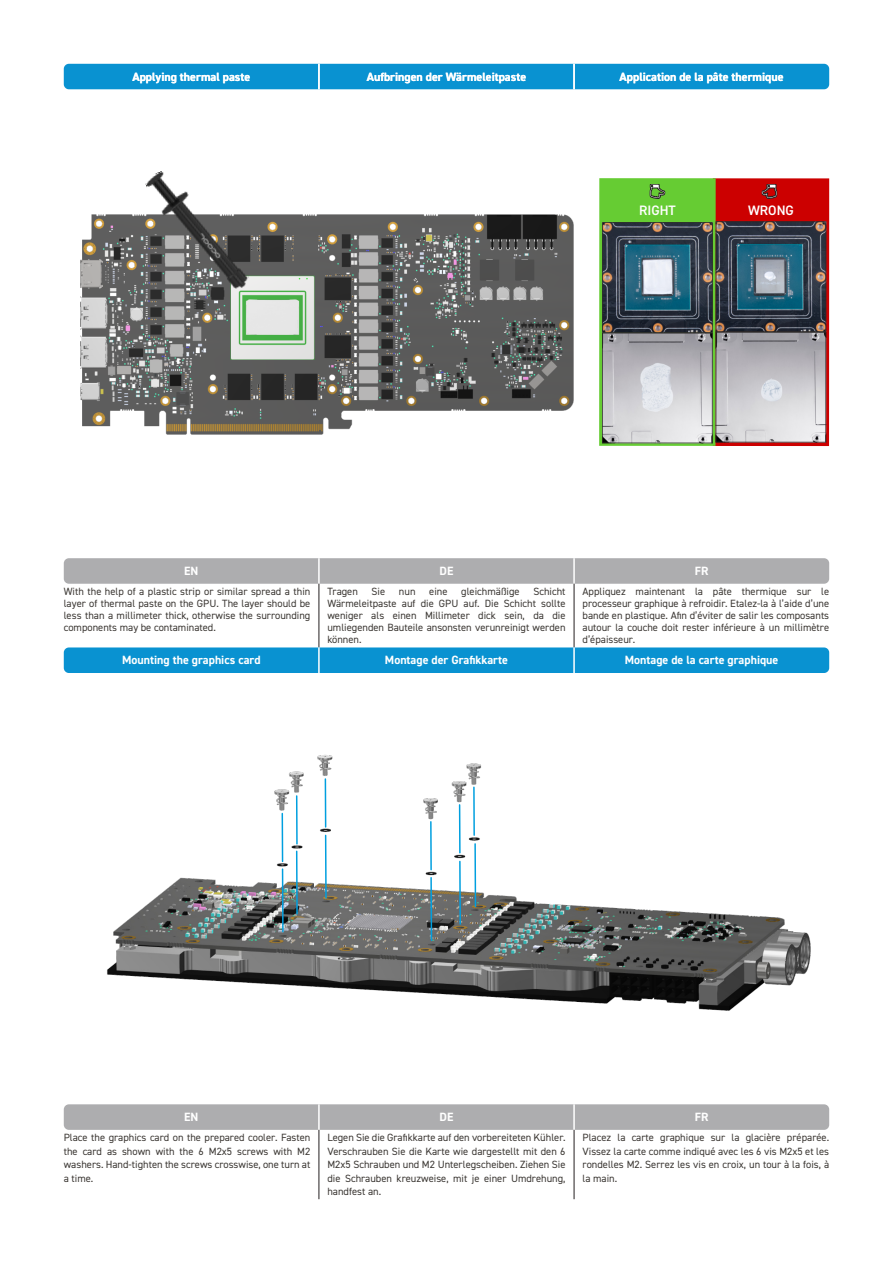
<style>
.page{position:relative;width:893px;height:1263px;background:#fff}
.page>*{position:absolute;margin:0;border:0;box-sizing:border-box;transform-origin:0 0}
.t1{font:600 13.65px "DIN2014";color:#fff}
.t2{font:700 12px "DIN2014";color:#fff}
.t3{font:10.5px/12px "DIN2014";color:#3c3834;text-align:justify}
</style>
<div class="page">
<div style="left:64px;top:558px;width:765px;height:26px;background:#adadaf;border-radius:5px"></div>
<hr style="left:318px;top:558px;width:2px;height:26px;background:#fff">
<hr style="left:573px;top:558px;width:2px;height:26px;background:#fff">
<hr style="left:319px;top:584px;width:1px;height:63px;background:#231f20">
<hr style="left:574px;top:584px;width:1px;height:63px;background:#231f20">
<div style="left:64px;top:1104px;width:765px;height:26px;background:#adadaf;border-radius:5px"></div>
<hr style="left:318px;top:1104px;width:2px;height:26px;background:#fff">
<hr style="left:573px;top:1104px;width:2px;height:26px;background:#fff">
<hr style="left:319px;top:1130px;width:1px;height:69px;background:#231f20">
<hr style="left:574px;top:1130px;width:1px;height:69px;background:#231f20">
<div style="left:64px;top:64px;width:765px;height:25px;background:#0992d1;border-radius:5px"></div>
<hr style="left:318px;top:64px;width:2px;height:25px;background:#fff">
<hr style="left:573px;top:64px;width:2px;height:25px;background:#fff">
<div style="left:64px;top:647px;width:765px;height:26px;background:#0992d1;border-radius:5px"></div>
<hr style="left:318px;top:647px;width:2px;height:26px;background:#fff">
<hr style="left:573px;top:647px;width:2px;height:26px;background:#fff">
<img style="left:80px;top:214px;width:494px;height:221px">
<img style="left:144px;top:171px;width:108px;height:137px">
<div style="left:246px;top:299px;width:53px;height:35px;background:#e6e6e6"></div>
<div style="left:713px;top:178px;width:116px;height:268px;background:#c00"></div>
<svg style="left:761px;top:184px;width:17px;height:15px"></svg>
<div style="left:599px;top:178px;width:117px;height:268px;background:#6c3"></div>
<svg style="left:649px;top:184px;width:17px;height:15px"></svg>
<svg style="left:602px;top:221px;width:224px;height:222px;background:#818d92"></svg>
<img style="left:107px;top:755px;width:704px;height:256px">
<hr style="left:430px;top:822px;width:2px;height:48px;background:#009fdf">
<hr style="left:282px;top:813px;width:1px;height:48px;background:#009fdf">
<hr style="left:296px;top:796px;width:2px;height:48px;background:#009fdf">
<hr style="left:325px;top:779px;width:1px;height:48px;background:#009fdf">
<hr style="left:459px;top:805px;width:2px;height:48px;background:#009fdf">
<hr style="left:473px;top:787px;width:2px;height:48px;background:#009fdf">
<hr style="left:430px;top:878px;width:2px;height:62px;background:#009fdf">
<hr style="left:282px;top:869px;width:2px;height:63px;background:#009fdf">
<hr style="left:296px;top:851px;width:2px;height:63px;background:#009fdf">
<hr style="left:325px;top:835px;width:2px;height:63px;background:#009fdf">
<hr style="left:459px;top:861px;width:2px;height:63px;background:#009fdf">
<hr style="left:474px;top:844px;width:2px;height:62px;background:#009fdf">
<p class="t2" style="left:132px;top:71px;width:119px">Applying thermal paste</p>
<p class="t2" style="left:367px;top:71px;width:161px">Aufbringen der Wärmeleitpaste</p>
<p class="t2" style="left:620px;top:71px;width:165px">Application de la pâte thermique</p>
<h1 class="t1" style="left:639px;top:205px;width:38px">RIGHT</h1>
<h1 class="t1" style="left:748px;top:205px;width:47px">WRONG</h1>
<p class="t2" style="left:184px;top:566px;width:16px">EN</p>
<p class="t2" style="left:440px;top:566px;width:15px">DE</p>
<p class="t2" style="left:695px;top:566px;width:15px">FR</p>
<p class="t3" style="left:64px;top:586px;width:248px">With the help of a plastic strip or similar spread a thin layer of thermal paste on the GPU. The layer should be less than a millimeter thick, otherwise the surrounding components may be contaminated.</p>
<p class="t3" style="left:327px;top:586px;width:32px">Tragen</p>
<p class="t3" style="left:372px;top:586px;width:15px">Sie</p>
<p class="t3" style="left:399px;top:586px;width:18px">nun</p>
<p class="t3" style="left:429px;top:586px;width:20px">eine</p>
<p class="t3" style="left:461px;top:586px;width:60px">gleichmäßige</p>
<p class="t3" style="left:327px;top:586px;width:240px;text-indent:206px">Schicht Wärmeleitpaste auf die GPU auf. Die Schicht sollte weniger als einen Millimeter dick sein, da die umliegenden Bauteile ansonsten verunreinigt werden können.</p>
<p class="t3" style="left:583px;top:586px;width:248px">Appliquez maintenant la pâte thermique sur le processeur graphique à refroidir. Etalez-la à l’aide d’une bande en plastique. Afin d’éviter de salir les composants autour la couche doit rester inférieure à un millimètre d’épaisseur.</p>
<p class="t2" style="left:122px;top:655px;width:140px">Mounting the graphics card</p>
<p class="t2" style="left:385px;top:655px;width:125px">Montage der Grafikkarte</p>
<p class="t2" style="left:625px;top:655px;width:155px">Montage de la carte graphique</p>
<p class="t2" style="left:184px;top:1112px;width:16px">EN</p>
<p class="t2" style="left:440px;top:1112px;width:15px">DE</p>
<p class="t2" style="left:695px;top:1112px;width:15px">FR</p>
<p class="t3" style="left:64px;top:1132px;width:248px;line-height:13.4px">Place the graphics card on the prepared cooler. Fasten the card as shown with the 6 M2x5 screws with M2 washers. Hand-tighten the screws crosswise, one turn at a time.</p>
<p class="t3" style="left:327px;top:1132px;width:240px;line-height:13.4px">Legen Sie die Grafikkarte auf den vorbereiteten Kühler.<br>Verschrauben Sie die Karte wie dargestellt mit den 6<br>M2x5 Schrauben und M2 Unterlegscheiben. Ziehen Sie die Schrauben kreuzweise, mit je einer Umdrehung, handfest an.</p>
<p class="t3" style="left:583px;top:1132px;width:248px;line-height:13.4px">Placez la carte graphique sur la glacière préparée.<br>Vissez la carte comme indiqué avec les 6 vis M2x5 et les rondelles M2. Serrez les vis en croix, un tour à la fois, à la main.</p>
</div>
